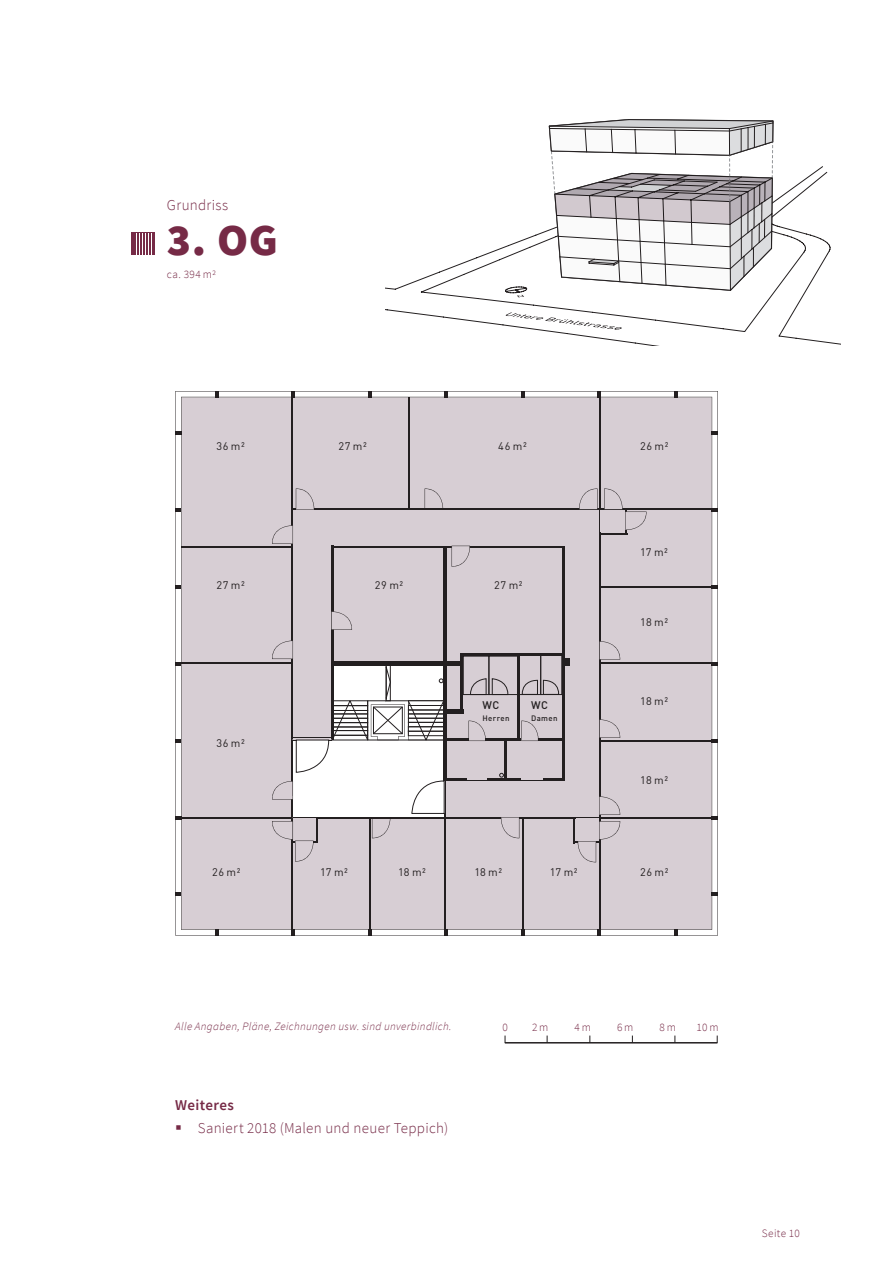
<style>
.page{position:relative;width:893px;height:1263px;background:#fff}
.page>*{position:absolute;margin:0;border:0;box-sizing:border-box;transform-origin:0 0}
.t1{font:900 45px "Source Sans Pro";color:#762a46}
.t2{font:300 15px "Source Sans Pro";letter-spacing:.02em;color:#762a46}
.t3{font:600 15px "Source Sans Pro";letter-spacing:.025em;color:#762a46}
.t4{font:italic 300 11.25px "Source Sans Pro";letter-spacing:.03em;color:#762a46}
.t5{font:300 11.25px "Source Sans Pro";letter-spacing:.045em;color:#762a46}
.t6{font:10.95px "DIN";letter-spacing:.05em;color:#231f20}
.t7{font:500 10.95px "DIN";color:#231f20}
.t8{font:500 7.8px "DIN";letter-spacing:.045em;color:#231f20}
</style>
<div class="page">
<hr style="left:131px;top:233px;width:2px;height:22px;background:#762a46">
<svg style="left:133px;top:232px;width:19px;height:1px"></svg>
<hr style="left:134px;top:233px;width:2px;height:22px;background:#762a46">
<hr style="left:137px;top:233px;width:2px;height:22px;background:#762a46">
<hr style="left:140px;top:233px;width:2px;height:22px;background:#762a46">
<hr style="left:143px;top:233px;width:2px;height:22px;background:#762a46">
<hr style="left:146px;top:233px;width:2px;height:22px;background:#762a46">
<hr style="left:149px;top:233px;width:2px;height:22px;background:#762a46">
<hr style="left:152px;top:233px;width:2px;height:22px;background:#762a46">
<svg style="left:175px;top:391px;width:543px;height:544px;background:#d5cdd2"></svg>
<svg style="left:175px;top:431px;width:6px;height:4px"></svg>
<svg style="left:215px;top:391px;width:3px;height:6px"></svg>
<svg style="left:291px;top:391px;width:4px;height:6px"></svg>
<svg style="left:368px;top:391px;width:3px;height:6px"></svg>
<svg style="left:444px;top:391px;width:4px;height:6px"></svg>
<svg style="left:521px;top:391px;width:4px;height:6px"></svg>
<svg style="left:597px;top:391px;width:4px;height:6px"></svg>
<svg style="left:674px;top:391px;width:4px;height:6px"></svg>
<svg style="left:215px;top:929px;width:3px;height:6px"></svg>
<svg style="left:291px;top:929px;width:4px;height:6px"></svg>
<svg style="left:368px;top:929px;width:3px;height:6px"></svg>
<svg style="left:444px;top:929px;width:4px;height:6px"></svg>
<svg style="left:521px;top:929px;width:4px;height:6px"></svg>
<svg style="left:597px;top:929px;width:4px;height:6px"></svg>
<svg style="left:674px;top:929px;width:4px;height:6px"></svg>
<svg style="left:175px;top:508px;width:6px;height:3px"></svg>
<svg style="left:712px;top:508px;width:6px;height:3px"></svg>
<svg style="left:712px;top:431px;width:6px;height:4px"></svg>
<svg style="left:175px;top:585px;width:6px;height:3px"></svg>
<svg style="left:712px;top:585px;width:6px;height:3px"></svg>
<svg style="left:175px;top:662px;width:6px;height:3px"></svg>
<svg style="left:712px;top:662px;width:6px;height:3px"></svg>
<svg style="left:175px;top:738px;width:6px;height:4px"></svg>
<svg style="left:712px;top:738px;width:6px;height:4px"></svg>
<svg style="left:175px;top:892px;width:6px;height:4px"></svg>
<svg style="left:712px;top:815px;width:6px;height:4px"></svg>
<svg style="left:175px;top:815px;width:6px;height:4px"></svg>
<svg style="left:712px;top:892px;width:6px;height:4px"></svg>
<svg style="left:425px;top:488px;width:18px;height:20px"></svg>
<hr style="left:291px;top:397px;width:2px;height:128px;background:#231f20">
<hr style="left:291px;top:659px;width:2px;height:81px;background:#231f20">
<hr style="left:291px;top:544px;width:2px;height:97px;background:#231f20">
<hr style="left:291px;top:735px;width:2px;height:61px;background:#231f20">
<hr style="left:291px;top:799px;width:2px;height:130px;background:#231f20">
<hr style="left:314px;top:508px;width:87px;height:1px;background:#231f20">
<hr style="left:181px;top:546px;width:112px;height:2px;background:#231f20">
<hr style="left:331px;top:546px;width:232px;height:2px;background:#231f20">
<hr style="left:181px;top:662px;width:112px;height:1px;background:#231f20">
<hr style="left:331px;top:662px;width:131px;height:4px;background:#231f20">
<svg style="left:293px;top:488px;width:21px;height:21px"></svg>
<hr style="left:393px;top:508px;width:59px;height:1px;background:#231f20">
<hr style="left:448px;top:508px;width:99px;height:1px;background:#231f20">
<hr style="left:546px;top:508px;width:166px;height:1px;background:#231f20">
<hr style="left:600px;top:586px;width:112px;height:1px;background:#231f20">
<hr style="left:600px;top:661px;width:112px;height:2px;background:#231f20">
<hr style="left:600px;top:740px;width:112px;height:2px;background:#231f20">
<hr style="left:599px;top:817px;width:113px;height:2px;background:#231f20">
<hr style="left:408px;top:397px;width:2px;height:112px;background:#231f20">
<hr style="left:599px;top:397px;width:2px;height:112px;background:#231f20">
<hr style="left:599px;top:532px;width:2px;height:175px;background:#231f20">
<hr style="left:599px;top:699px;width:2px;height:97px;background:#231f20">
<hr style="left:599px;top:839px;width:2px;height:90px;background:#231f20">
<hr style="left:522px;top:817px;width:2px;height:112px;background:#231f20">
<hr style="left:444px;top:813px;width:2px;height:116px;background:#231f20">
<hr style="left:369px;top:817px;width:2px;height:112px;background:#231f20">
<svg style="left:599px;top:641px;width:21px;height:19px"></svg>
<svg style="left:599px;top:719px;width:21px;height:19px"></svg>
<svg style="left:372px;top:819px;width:18px;height:19px"></svg>
<svg style="left:272px;top:781px;width:21px;height:18px"></svg>
<svg style="left:272px;top:641px;width:21px;height:18px"></svg>
<svg style="left:272px;top:525px;width:21px;height:19px"></svg>
<svg style="left:452px;top:546px;width:18px;height:21px"></svg>
<svg style="left:469px;top:720px;width:17px;height:21px"></svg>
<svg style="left:521px;top:720px;width:17px;height:21px"></svg>
<svg style="left:499px;top:773px;width:5px;height:4px"></svg>
<hr style="left:442px;top:817px;width:59px;height:2px;background:#231f20">
<hr style="left:181px;top:817px;width:110px;height:2px;background:#231f20">
<svg style="left:501px;top:817px;width:25px;height:21px"></svg>
<hr style="left:526px;top:817px;width:49px;height:2px;background:#231f20">
<hr style="left:316px;top:817px;width:127px;height:2px;background:#231f20">
<hr style="left:331px;top:546px;width:2px;height:194px;background:#231f20">
<div style="left:463px;top:656px;width:26px;height:39px;border:1px solid #231f20"></div>
<div style="left:489px;top:656px;width:29px;height:39px;border:1px solid #231f20"></div>
<div style="left:518px;top:655px;width:23px;height:40px;border:1px solid #231f20"></div>
<div style="left:540px;top:655px;width:22px;height:40px;border:1px solid #231f20"></div>
<div style="left:562px;top:659px;width:7px;height:7px;background:#231f20"></div>
<svg style="left:470px;top:678px;width:38px;height:17px"></svg>
<svg style="left:522px;top:679px;width:37px;height:16px"></svg>
<hr style="left:466px;top:780px;width:89px;height:1px;background:#231f20">
<svg style="left:573px;top:796px;width:47px;height:66px;background:#c6bec3"></svg>
<svg style="left:272px;top:817px;width:46px;height:45px;background:#c1b9be"></svg>
<hr style="left:446px;top:781px;width:1px;height:32px;background:#231f20">
<svg style="left:411px;top:780px;width:34px;height:34px"></svg>
<svg style="left:292px;top:666px;width:153px;height:107px"></svg>
<svg style="left:579px;top:488px;width:67px;height:46px;background:#c7bec4"></svg>
<svg style="left:331px;top:611px;width:21px;height:19px"></svg>
<hr style="left:445px;top:709px;width:18px;height:4px;background:#231f20">
<hr style="left:461px;top:654px;width:101px;height:2px;background:#231f20">
<svg style="left:385px;top:229px;width:455px;height:116px"></svg>
<svg style="left:549px;top:119px;width:281px;height:172px"></svg>
<hr style="left:505px;top:1042px;width:212px;height:1px;background:#231f20">
<p class="t2" style="left:167px;top:196px;width:63px">Grundriss</p>
<p class="t1" style="left:167px;top:209px;width:113px">3. OG</p>
<p class="t5" style="left:167px;top:267px;width:51px">ca. 394 m2</p>
<p class="t6" style="left:216px;top:439px;width:30px">36 m²</p>
<p class="t6" style="left:338px;top:439px;width:30px">27 m²</p>
<p class="t6" style="left:498px;top:439px;width:30px">46 m²</p>
<p class="t6" style="left:640px;top:439px;width:30px">26 m²</p>
<p class="t6" style="left:640px;top:545px;width:29px">17 m²</p>
<p class="t6" style="left:216px;top:578px;width:30px">27 m²</p>
<p class="t6" style="left:375px;top:578px;width:30px">29 m²</p>
<p class="t6" style="left:494px;top:578px;width:30px">27 m²</p>
<p class="t6" style="left:216px;top:736px;width:30px">36 m²</p>
<p class="t7" style="left:482px;top:698px;width:18px">WC</p>
<p class="t8" style="left:482px;top:714px;width:29px">Herren</p>
<p class="t7" style="left:531px;top:698px;width:18px">WC</p>
<p class="t8" style="left:531px;top:714px;width:28px">Damen</p>
<p class="t6" style="left:640px;top:615px;width:29px">18 m²</p>
<p class="t6" style="left:640px;top:694px;width:29px">18 m²</p>
<p class="t6" style="left:640px;top:773px;width:29px">18 m²</p>
<p class="t6" style="left:212px;top:865px;width:30px">26 m²</p>
<p class="t6" style="left:320px;top:865px;width:29px">17 m²</p>
<p class="t6" style="left:398px;top:865px;width:29px">18 m²</p>
<p class="t6" style="left:474px;top:865px;width:29px">18 m²</p>
<p class="t6" style="left:550px;top:865px;width:29px">17 m²</p>
<p class="t6" style="left:640px;top:865px;width:30px">26 m²</p>
<p class="t4" style="left:175px;top:1020px;width:278px">Alle Angaben, Pläne, Zeichnungen usw. sind unverbindlich.</p>
<p class="t3" style="left:175px;top:1095px;width:60px">Weiteres</p>
<p class="t2" style="left:198px;top:1118px;width:252px">Saniert 2018 (Malen und neuer Teppich)</p>
<p class="t5" style="left:503px;top:1020px;width:7px">0</p>
<p class="t5" style="left:532px;top:1020px;width:18px">2m</p>
<p class="t5" style="left:574px;top:1020px;width:18px">4m</p>
<p class="t5" style="left:617px;top:1020px;width:18px">6m</p>
<p class="t5" style="left:660px;top:1020px;width:18px">8m</p>
<p class="t5" style="left:697px;top:1020px;width:23px">10m</p>
<p class="t5" style="left:762px;top:1226px;width:39px">Seite 10</p>
</div>
